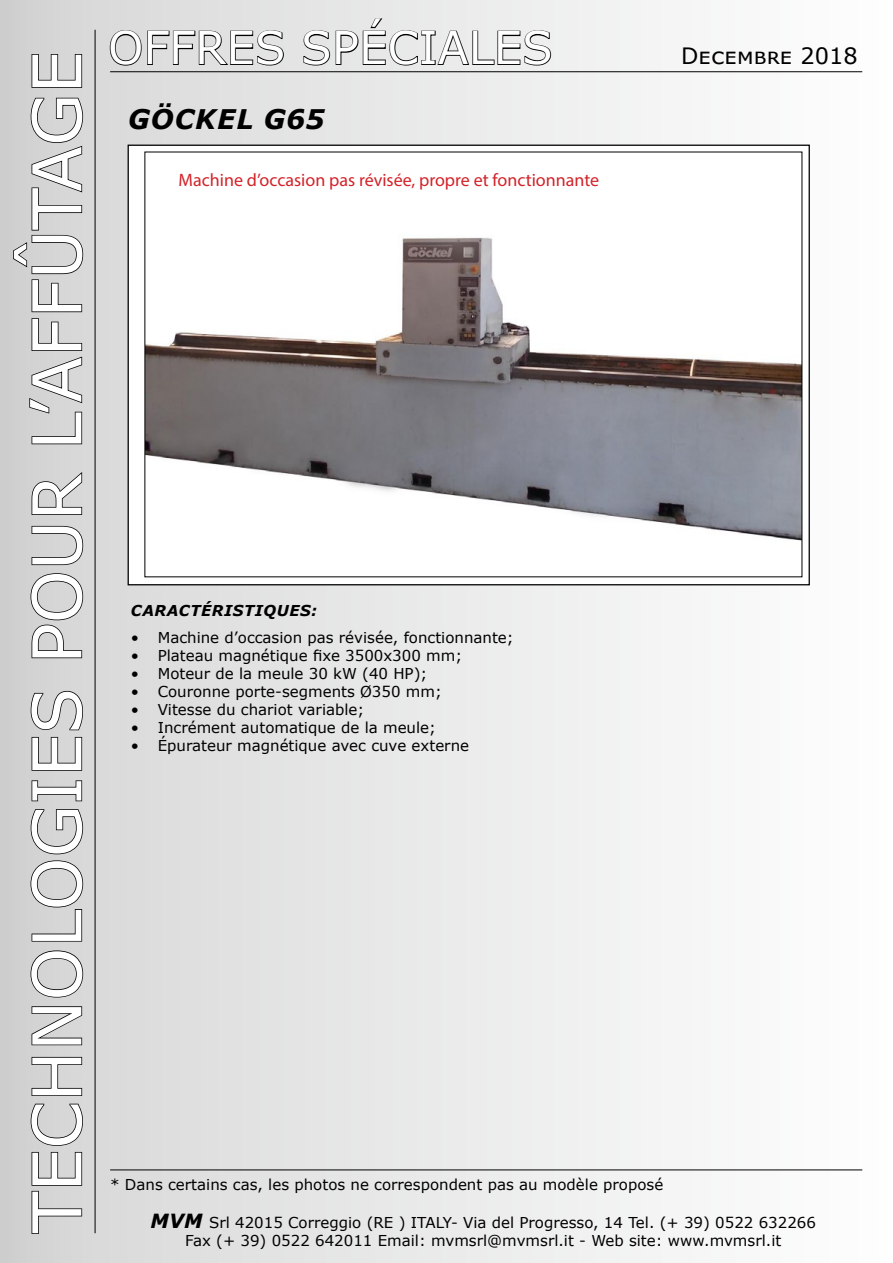
<style>
.page{position:relative;width:893px;height:1263px;background:#fff}
.page>*{position:absolute;margin:0;border:0;box-sizing:border-box;transform-origin:0 0}
.t1{font:67.5px "Verdana";color:#fff}
.t2{font:45px "Verdana";color:#fff}
.t3{font:italic 700 27px "Verdana";letter-spacing:.035em;color:#000}
.t4{font:22.5px "Verdana";color:#000}
.t5{font:18px "Myriad Pro";color:#d2232a}
.t6{font:15px/18px "Verdana";color:#000;text-align:center}
.t7{font:italic 700 15px "Verdana";letter-spacing:.035em;color:#000}
.s1{font-weight:700;font-style:italic;font-size:19.5px}
</style>
<div class="page">
<div style="left:1px;top:1px;width:891px;height:1261px;background:linear-gradient(to right,#d4d4d5,#fff)"></div>
<div style="left:128px;top:145px;width:682px;height:440px;background:#fff;border:1px solid #000"></div>
<svg style="left:30px;top:1103px;width:54px;height:132px;background:#b7b7b7"></svg>
<svg style="left:31px;top:1056px;width:52px;height:41px;background:#aeaeae"></svg>
<svg style="left:31px;top:1005px;width:52px;height:41px;background:#a7a7a7"></svg>
<svg style="left:30px;top:950px;width:54px;height:48px;background:#b4b4b4"></svg>
<svg style="left:30px;top:808px;width:54px;height:134px;background:#b5b5b5"></svg>
<svg style="left:31px;top:780px;width:52px;height:22px"></svg>
<svg style="left:30px;top:690px;width:54px;height:81px;background:#aeaeaf"></svg>
<svg style="left:30px;top:572px;width:54px;height:87px;background:#b4b4b4"></svg>
<svg style="left:31px;top:525px;width:53px;height:41px;background:#b2b2b2"></svg>
<svg style="left:31px;top:470px;width:52px;height:46px;background:#b1b1b1"></svg>
<svg style="left:12px;top:97px;width:72px;height:348px;background:#c3c3c3"></svg>
<svg style="left:31px;top:53px;width:52px;height:36px;background:#a7a7a8"></svg>
<svg style="left:109px;top:29px;width:176px;height:37px;background:#acacac"></svg>
<svg style="left:303px;top:17px;width:249px;height:49px;background:#bebfbf"></svg>
<hr style="left:95px;top:30px;width:1px;height:1203px;background:#000">
<hr style="left:110px;top:71px;width:752px;height:1px;background:#000">
<hr style="left:110px;top:1169px;width:752px;height:1px;background:#000">
<img style="left:147px;top:237px;width:653px;height:304px">
<h1 class="t1" style="left:10px;top:1233px;width:1184px;rotate:-90deg">TECHNOLOGIES POUR L’AFFÛTAGE</h1>
<h2 class="t2" style="left:108px;top:17px;width:446px">OFFRES SPÉCIALES</h2>
<h3 class="t3" style="left:128px;top:100px;width:198px">GÖCKEL G65</h3>
<p class="t5" style="left:179px;top:169px;width:422px">Machine d’occasion pas révisée, propre et fonctionnante</p>
<h3 class="t4" style="left:681px;top:41px;width:178px">Decembre 2018</h3>
<p class="t7" style="left:131px;top:600px;width:188px">CARACTÉRISTIQUES:</p>
<p class="t6" style="left:131px;top:628px;width:384px">• Machine d’occasion pas révisée, fonctionnante;</p>
<p class="t6" style="left:131px;top:646px;width:333px">• Plateau magnétique fixe 3500x300 mm;</p>
<p class="t6" style="left:131px;top:664px;width:298px">• Moteur de la meule 30 kW (40 HP);</p>
<p class="t6" style="left:131px;top:682px;width:313px">• Couronne porte-segments Ø350 mm;</p>
<p class="t6" style="left:131px;top:700px;width:235px">• Vitesse du chariot variable;</p>
<p class="t6" style="left:131px;top:718px;width:307px">• Incrément automatique de la meule;</p>
<p class="t6" style="left:131px;top:736px;width:340px">• Épurateur magnétique avec cuve externe</p>
<p class="t6" style="left:110px;top:1176px;width:555px">* Dans certains cas, les photos ne correspondent pas au modèle proposé</p>
<p class="t6" style="left:151px;top:1213px;width:667px"><span class="s1">MVM</span> Srl 42015 Correggio (RE ) ITALY- Via del Progresso, 14 Tel. (+ 39) 0522 632266<br>Fax (+ 39) 0522 642011 Email: mvmsrl@mvmsrl.it - Web site: www.mvmsrl.it</p>
</div>
